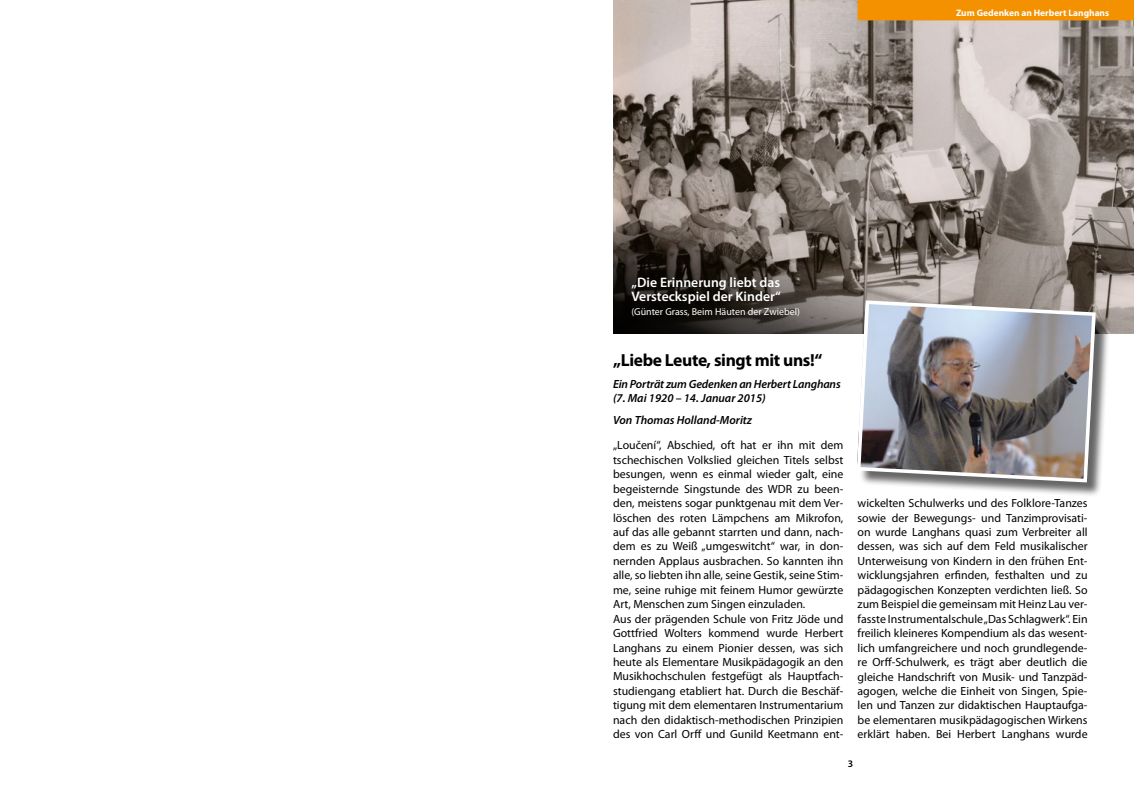
<style>
.page{position:relative;width:1134px;height:798px;background:#fff}
.page>*{position:absolute;margin:0;border:0;box-sizing:border-box;transform-origin:0 0}
.t1{font:700 17.5px "Myriad Pro";letter-spacing:-.02em;color:#000}
.t2{font:600 13.75px/14.4px "Myriad Pro";color:#fff}
.t3{font:11.88px/14.5px "Myriad Pro";color:#000}
.t4{font:italic 600 11.88px/14.5px "Myriad Pro";letter-spacing:-.005em;color:#000}
.t5{font:10px "Myriad Pro";color:#fff}
.t6{font:600 10px "Myriad Pro";color:#000}
.t7{font:700 9.38px "Myriad Pro";color:#fff}
</style>
<div class="page">
<svg style="left:613px;top:0;width:521px;height:333px;background:#8c827c"></svg>
<div style="left:857px;top:0;width:277px;height:20px;background:#f39100"></div>
<div style="left:859px;top:302px;width:252px;height:195px;background:#000;opacity:.6"></div>
<svg style="left:855px;top:298px;width:242px;height:186px;background:#929093"></svg>
<p class="t7" style="left:956px;top:7px;width:155px">Zum Gedenken an Herbert Langhans</p>
<p class="t2" style="left:631px;top:275px;width:151px">„Die Erinnerung liebt das<br>Versteckspiel der Kinder“</p>
<p class="t5" style="left:631px;top:306px;width:170px">(Günter Grass, Beim Häuten der Zwiebel)</p>
<h1 class="t1" style="left:613px;top:350px;width:211px">„Liebe Leute, singt mit uns!“</h1>
<p class="t4" style="left:613px;top:376px;width:229px">Ein Porträt zum Gedenken an Herbert Langhans (7. Mai 1920 – 14. Januar 2015)</p>
<p class="t4" style="left:613px;top:412px;width:140px">Von Thomas Holland-Moritz</p>
<p class="t3" style="left:613px;top:438px;width:232px">„Loučení“, Abschied, oft hat er ihn mit dem tschechischen Volkslied gleichen Titels selbst besungen, wenn es einmal wieder galt, eine begeisternde Singstunde des WDR zu been&shy;den, meistens sogar punktgenau mit dem Ver&shy;löschen des roten Lämpchens am Mikrofon, auf das alle gebannt starrten und dann, nach&shy;dem es zu Weiß „umgeswitcht“ war, in don&shy;nernden Applaus ausbrachen. So kannten ihn alle, so liebten ihn alle, seine Gestik, seine Stim&shy;me, seine ruhige mit feinem Humor gewürzte Art, Menschen zum Singen einzuladen.<br>Aus der prägenden Schule von Fritz Jöde und Gottfried Wolters kommend wurde Herbert Langhans zu einem Pionier dessen, was sich heute als Elementare Musikpädagogik an den Musikhochschulen festgefügt als Hauptfach&shy;studiengang etabliert hat. Durch die Beschäf&shy;tigung mit dem elementaren Instrumentarium nach den didaktisch-methodischen Prinzipien des von Carl Orff und Gunild Keetmann ent-</p>
<p class="t3" style="left:857px;top:496px;width:232px;text-align:justify">wickelten Schulwerks und des Folklore-Tanzes sowie der Bewegungs- und Tanzimprovisati&shy;on wurde Langhans quasi zum Verbreiter all dessen, was sich auf dem Feld musikalischer Unterweisung von Kindern in den frühen Ent&shy;wicklungsjahren erfinden, festhalten und zu pädagogischen Konzepten verdichten ließ. So zum Beispiel die gemeinsam mit Heinz Lau ver&shy;fasste Instrumentalschule „Das Schlagwerk“. Ein freilich kleineres Kompendium als das wesent&shy;lich umfangreichere und noch grundlegende&shy;re Orff-Schulwerk, es trägt aber deutlich die gleiche Handschrift von Musik- und Tanzpäd&shy;agogen, welche die Einheit von Singen, Spie&shy;len und Tanzen zur didaktischen Hauptaufga&shy;be elementaren musikpädagogischen Wirkens erklärt haben. Bei Herbert Langhans wurde</p>
<p class="t6" style="left:848px;top:758px;width:7px">3</p>
</div>
